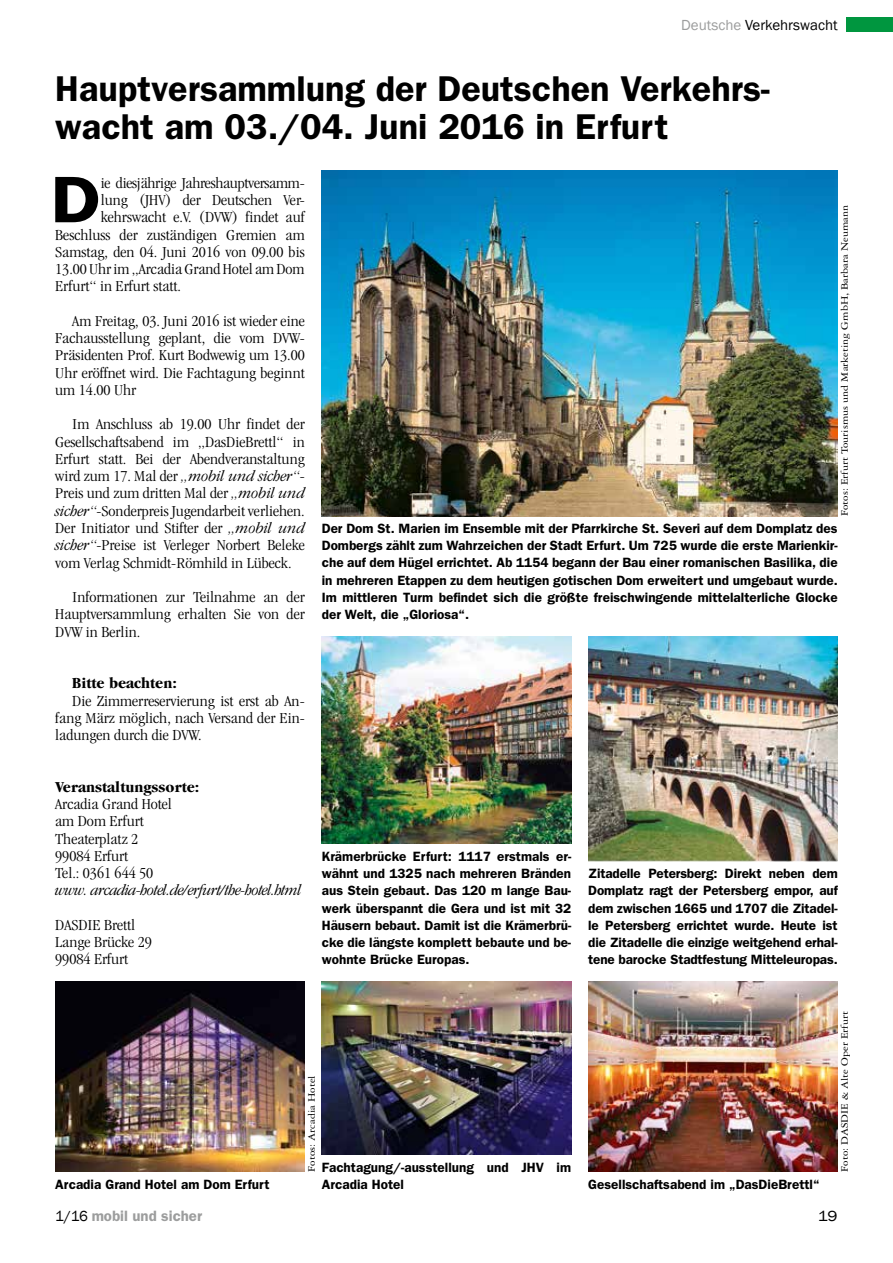
<style>
.page{position:relative;width:893px;height:1263px;background:#fff}
.page>*{position:absolute;margin:0;border:0;box-sizing:border-box;transform-origin:0 0}
.t1{font:600 66px "Franklin Gothic";color:#000;scale:1.15 1}
.t2{font:600 36px/37.5px "Franklin Gothic";color:#000}
.t3{font:300 condensed 15.75px/17.2px "Garamond";color:#000;text-align:justify;scale:1.15 1}
.t4{font:italic 300 condensed 15.75px "Garamond";letter-spacing:-.025em;color:#000;scale:1.15 1}
.t5{font:700 condensed 15.75px "Garamond";color:#000;scale:1.15 1}
.t6{font:15px "Franklin Gothic";color:#000}
.t7{font:600 15px "Franklin Gothic";color:#9c9d9d}
.t8{font:15px "Franklin Gothic";color:#000;scale:1.15 1}
.t9{font:600 13.5px/17.2px "Franklin Gothic";color:#000;text-align:justify}
.t10{font:10.5px "Garamond Three";color:#000;scale:1.15 1}
.s1{color:#9c9d9d}
.s2{font-style:italic}
.s3{font-weight:400;color:#000}
</style>
<div class="page">
<div style="left:846px;top:17px;width:47px;height:15px;background:#00963f"></div>
<img style="left:322px;top:637px;width:249px;height:206px">
<img style="left:588px;top:982px;width:250px;height:189px">
<img style="left:588px;top:637px;width:250px;height:224px">
<img style="left:322px;top:170px;width:516px;height:346px">
<img style="left:55px;top:982px;width:250px;height:189px">
<img style="left:322px;top:982px;width:249px;height:172px">
<p class="t6" style="left:681px;top:16px;width:158px"><span class="s1">Deutsche</span> Verkehrswacht</p>
<h2 class="t2" style="left:55px;top:69px;width:716px">Hauptversammlung der Deutschen Verkehrs&shy;wacht am 03./04. Juni 2016 in Erfurt</h2>
<h1 class="t1" style="left:51px;top:161px;width:45px">D</h1>
<p class="t3" style="left:101px;top:174px;width:179px">ie diesjährige Jahreshauptversamm-</p>
<p class="t3" style="left:101px;top:191px;width:179px">lung (JHV) der Deutschen Ver-</p>
<p class="t3" style="left:101px;top:209px;width:179px">kehrswacht e.V. (DVW) findet auf</p>
<p class="t3" style="left:55px;top:226px;width:218px">Beschluss der zuständigen Gremien am</p>
<p class="t3" style="left:55px;top:243px;width:218px">Samstag, den 04. Juni 2016 von 09.00 bis</p>
<p class="t3" style="left:55px;top:260px;width:218px">13.00 Uhr im „Arcadia Grand Hotel am Dom</p>
<p class="t3" style="left:55px;top:278px;width:111px">Erfurt“ in Erfurt statt.</p>
<p class="t3" style="left:55px;top:312px;width:218px;text-indent:17px">Am Freitag, 03. Juni 2016 ist wieder eine Fachausstellung geplant, die vom DVW-Präsidenten Prof. Kurt Bodwewig um 13.00<br>Uhr eröffnet wird. Die Fachtagung beginnt um 14.00 Uhr</p>
<p class="t3" style="left:55px;top:416px;width:218px;text-indent:17px">Im Anschluss ab 19.00 Uhr findet der Gesellschaftsabend im „DasDieBrettl“ in Erfurt statt. Bei der Abendveranstaltung wird zum 17. Mal der <span class="s2">„mobil und sicher“</span>- Preis und zum dritten Mal der <span class="s2">„mobil und sicher“</span>-Sonderpreis Jugendarbeit verliehen.<br>Der Initiator und Stifter der <span class="s2">„mobil und sicher“</span>-Preise ist Verleger Norbert Beleke vom Verlag Schmidt-Römhild in Lübeck.</p>
<p class="t3" style="left:55px;top:588px;width:218px;text-indent:17px">Informationen zur Teilnahme an der Hauptversammlung erhalten Sie von der DVW in Berlin.</p>
<p class="t10" style="left:839px;top:516px;width:272px;rotate:-90deg">Fotos: Erfurt Tourismus und Marketing GmbH, Barbara Neumann</p>
<p class="t9" style="left:322px;top:519px;width:517px">Der Dom St. Marien im Ensemble mit der Pfarrkirche St. Severi auf dem Domplatz des Dombergs zählt zum Wahrzeichen der Stadt Erfurt. Um 725 wurde die erste Marienkir&shy;che auf dem Hügel errichtet. Ab 1154 begann der Bau einer romanischen Basilika, die in mehreren Etappen zu dem heutigen gotischen Dom erweitert und umgebaut wurde.<br>Im mittleren Turm befindet sich die größte freischwingende mittelalterliche Glocke der Welt, die „Gloriosa“.</p>
<p class="t5" style="left:72px;top:674px;width:92px">Bitte beachten:</p>
<p class="t3" style="left:55px;top:692px;width:218px;text-indent:17px">Die Zimmerreservierung ist erst ab An&shy;fang März möglich, nach Versand der Ein&shy;ladungen durch die DVW.</p>
<p class="t5" style="left:55px;top:778px;width:127px">Veranstaltungssorte:</p>
<p class="t3" style="left:55px;top:795px;width:103px;text-align:left">Arcadia Grand Hotel am Dom Erfurt<br>Theaterplatz 2<br>99084 Erfurt<br>Tel.: 0361 644 50</p>
<p class="t4" style="left:55px;top:882px;width:216px">www. arcadia-hotel.de/erfurt/the-hotel.html</p>
<p class="t3" style="left:55px;top:916px;width:85px;text-align:left">DASDIE Brettl<br>Lange Brücke 29<br>99084 Erfurt</p>
<p class="t9" style="left:322px;top:847px;width:251px">Krämerbrücke Erfurt: 1117 erstmals er&shy;wähnt und 1325 nach mehreren Bränden aus Stein gebaut. Das 120 m lange Bau&shy;werk überspannt die Gera und ist mit 32<br>Häusern bebaut. Damit ist die Krämerbrü&shy;cke die längste komplett bebaute und be&shy;wohnte Brücke Europas.</p>
<p class="t9" style="left:588px;top:864px;width:251px">Zitadelle Petersberg: Direkt neben dem Domplatz ragt der Petersberg empor, auf dem zwischen 1665 und 1707 die Zitadel&shy;le Petersberg errichtet wurde. Heute ist die Zitadelle die einzige weitgehend erhal&shy;tene barocke Stadtfestung Mitteleuropas.</p>
<p class="t9" style="left:55px;top:1175px;width:216px">Arcadia Grand Hotel am Dom Erfurt</p>
<p class="t10" style="left:306px;top:1171px;width:85px;rotate:-90deg">Fotos: Arcadia Hotel</p>
<p class="t9" style="left:322px;top:1158px;width:251px">Fachtagung/-ausstellung und JHV im<br>Arcadia Hotel</p>
<p class="t9" style="left:588px;top:1175px;width:233px">Gesellschaftsabend im „DasDieBrettl“</p>
<p class="t10" style="left:839px;top:1171px;width:141px;rotate:-90deg">Foto: DASDIE &amp; Alte Oper Erfurt</p>
<p class="t7" style="left:55px;top:1207px;width:148px"><span class="s3">1/16</span> mobil und sicher</p>
<p class="t8" style="left:818px;top:1207px;width:19px">19</p>
</div>
